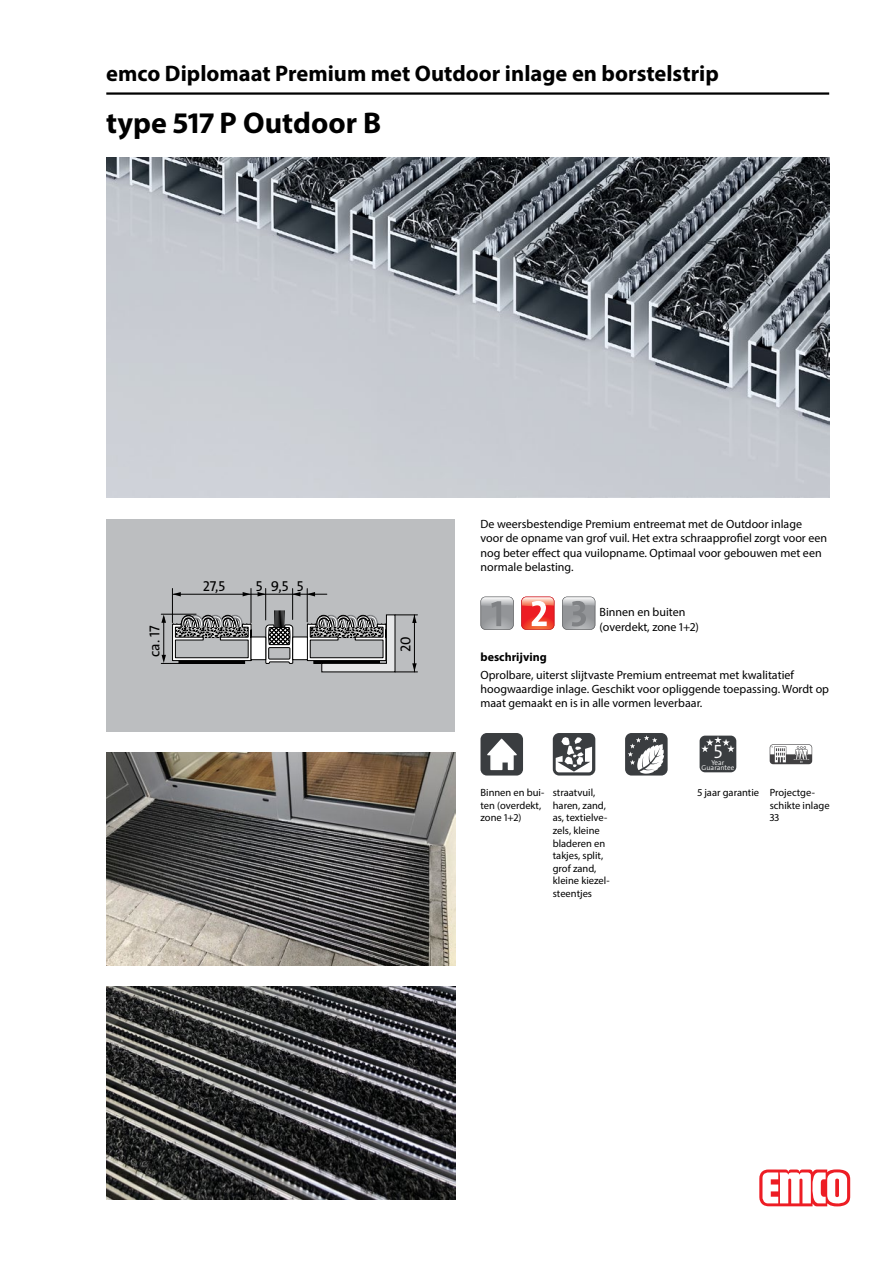
<style>
.page{position:relative;width:893px;height:1263px;background:#fff}
.page>*{position:absolute;margin:0;border:0;box-sizing:border-box;transform-origin:0 0}
.typ_bau{font:700 30px "Myriad Pro";color:#000}
.titel1_em_bau{font:700 22.5px "Myriad Pro";color:#000}
.BILDR{font:300 19.5px "The Sans Os F";color:#fff}
.BILDR-2{font:14.4px "The Sans Os F";color:#000}
.fliesstext_bau{font:12px/14.4px "Myriad Pro";color:#000}
.Stoerer{font:12px/14.4px "Myriad Pro";color:#000}
.fliesstext_bold_bau{font:700 12px "Myriad Pro";color:#000}
.mouseovertext_bau{font:10.5px/12.6px "Myriad Pro";color:#000}
.BILDR-3{font:300 7.05px/5.2px "The Sans Os F";color:#fff;text-align:center}
</style>
<div class="page">
<img style="left:106px;top:157px;width:723px;height:340px">
<hr style="left:106px;top:92px;width:723px;height:3px;background:#000">
<svg style="left:759px;top:1169px;width:91px;height:37px"></svg>
<div style="left:106px;top:519px;width:349px;height:212px;background:#bcbec0"></div>
<hr style="left:173px;top:594px;width:78px;height:1px;background:#000">
<svg style="left:243px;top:592px;width:8px;height:4px"></svg>
<svg style="left:173px;top:592px;width:8px;height:4px"></svg>
<hr style="left:172px;top:588px;width:1px;height:35px;background:#000">
<hr style="left:265px;top:588px;width:1px;height:32px;background:#000">
<hr style="left:251px;top:588px;width:1px;height:35px;background:#000">
<svg style="left:161px;top:614px;width:91px;height:50px"></svg>
<svg style="left:307px;top:614px;width:110px;height:59px"></svg>
<svg style="left:308px;top:592px;width:7px;height:4px"></svg>
<hr style="left:251px;top:594px;width:76px;height:1px;background:#000">
<hr style="left:307px;top:589px;width:1px;height:33px;background:#000">
<svg style="left:293px;top:592px;width:7px;height:4px"></svg>
<svg style="left:258px;top:592px;width:8px;height:4px"></svg>
<hr style="left:292px;top:589px;width:1px;height:30px;background:#000">
<svg style="left:265px;top:610px;width:29px;height:54px"></svg>
<div style="left:251px;top:637px;width:15px;height:23px;background:#fff"></div>
<div style="left:293px;top:637px;width:14px;height:23px;background:#fff"></div>
<div style="left:292px;top:637px;width:16px;height:23px;border:1px solid #000"></div>
<img style="left:106px;top:753px;width:349px;height:212px">
<img style="left:106px;top:986px;width:349px;height:213px">
<svg style="left:521px;top:597px;width:33px;height:33px"></svg>
<svg style="left:562px;top:597px;width:33px;height:33px"></svg>
<svg style="left:480px;top:597px;width:34px;height:33px"></svg>
<div style="left:480px;top:733px;width:43px;height:42px;background:#3a3d40;border-radius:6px"></div>
<svg style="left:487px;top:739px;width:30px;height:31px"></svg>
<svg style="left:553px;top:733px;width:42px;height:42px"></svg>
<svg style="left:556px;top:737px;width:36px;height:35px"></svg>
<div style="left:625px;top:733px;width:43px;height:42px;background:#3a3d40;border-radius:6px"></div>
<svg style="left:628px;top:735px;width:36px;height:39px"></svg>
<div style="left:700px;top:736px;width:36px;height:36px;background:#3a3d40;border-radius:5px"></div>
<svg style="left:701px;top:736px;width:34px;height:16px"></svg>
<svg style="left:770px;top:744px;width:42px;height:20px"></svg>
<p class="titel1_em_bau" style="left:106px;top:59px;width:614px">emco Diplomaat Premium met Outdoor inlage en borstelstrip</p>
<p class="typ_bau" style="left:106px;top:103px;width:277px">type 517 P Outdoor B</p>
<p class="BILDR-2" style="left:203px;top:576px;width:24px">27,5</p>
<p class="BILDR-2" style="left:256px;top:576px;width:49px">5 9,5 5</p>
<p class="BILDR-2" style="left:145px;top:657px;width:33px;rotate:-90deg">ca. 17</p>
<p class="BILDR-2" style="left:396px;top:652px;width:17px;rotate:-90deg">20</p>
<p class="Stoerer" style="left:480px;top:516px;width:348px">De weersbestendige Premium entreemat met de Outdoor inlage voor de opname van grof vuil. Het extra schraapprofiel zorgt voor een nog beter effect qua vuilopname. Optimaal voor gebouwen met een normale belasting.</p>
<p class="fliesstext_bau" style="left:600px;top:605px;width:101px">Binnen en buiten (overdekt, zone 1+2)</p>
<p class="fliesstext_bold_bau" style="left:480px;top:649px;width:68px">beschrijving</p>
<p class="fliesstext_bau" style="left:480px;top:667px;width:350px">Oprolbare, uiterst slijtvaste Premium entreemat met kwalitatief hoogwaardige inlage. Geschikt voor opliggende toepassing. Wordt op maat gemaakt en is in alle vormen leverbaar.</p>
<p class="mouseovertext_bau" style="left:480px;top:786px;width:65px">Binnen en bui&shy;ten (overdekt, zone 1+2)</p>
<p class="mouseovertext_bau" style="left:553px;top:786px;width:58px">straatvuil, haren, zand, as, textielve&shy;zels, kleine bladeren en takjes, split, grof zand, kleine kiezel&shy;steentjes</p>
<p class="BILDR" style="left:713px;top:739px;width:10px">5</p>
<p class="BILDR-3" style="left:702px;top:759px;width:34px">Year<br>Guarantee</p>
<p class="mouseovertext_bau" style="left:697px;top:786px;width:63px">5 jaar garantie</p>
<p class="mouseovertext_bau" style="left:770px;top:786px;width:61px">Projectge&shy;schikte inlage<br>33</p>
</div>
